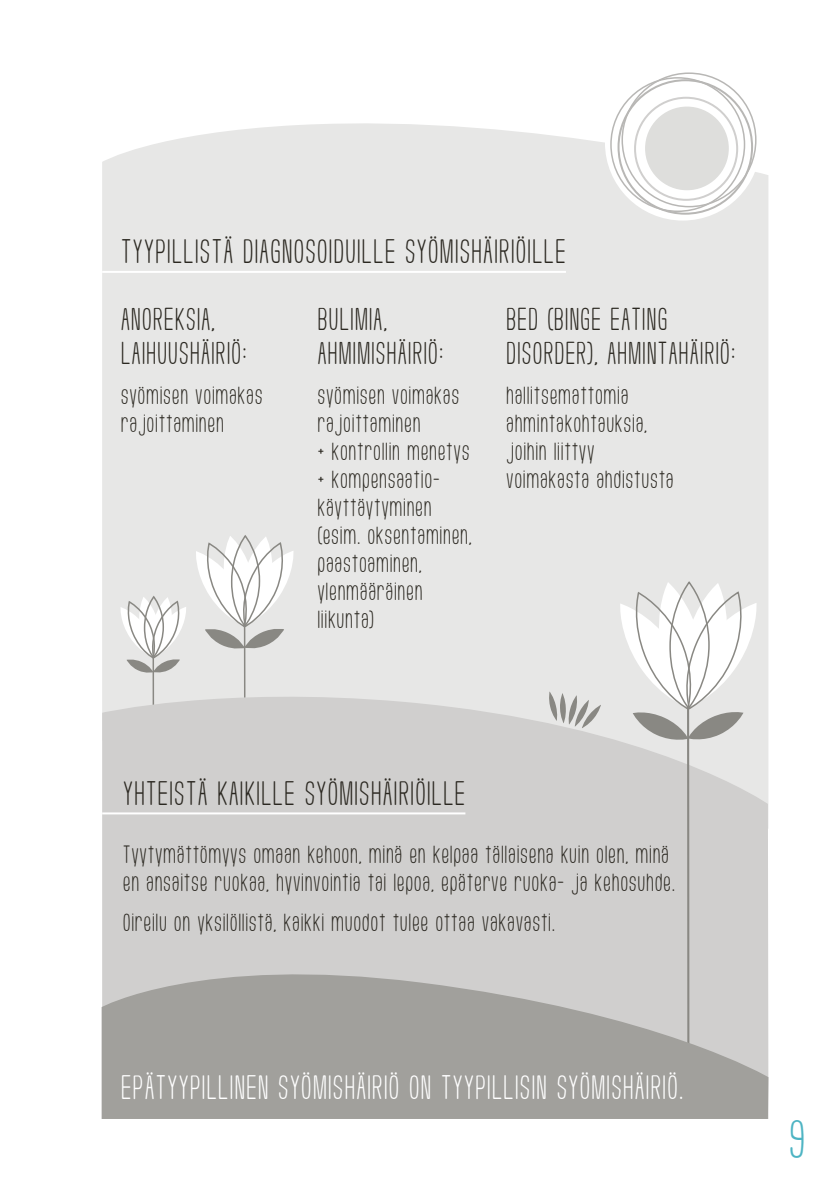
<style>
.page{position:relative;width:840px;height:1191px;background:#fff}
.page>*{position:absolute;margin:0;border:0;box-sizing:border-box;transform-origin:0 0}
.t1{font:48px "Usuazi Hosomozi";color:#4db4c3}
.t2{font:30px "Usuazi Hosomozi";color:#2b2821}
.t3{font:30px "Usuazi Hosomozi";color:#fff}
.t4{font:28px/34px "Usuazi Hosomozi";color:#2b2821}
.t5{font:22px/28px "Usuazi Hosomozi";color:#2b2821}
</style>
<div class="page">
<div style="left:102px;top:123px;width:666px;height:563px;background:#e7e7e6"></div>
<svg style="left:604px;top:65px;width:156px;height:155px"></svg>
<svg style="left:194px;top:536px;width:101px;height:150px"></svg>
<div style="left:144px;top:596px;width:20px;height:62px;border:2px solid #898883;border-radius:50%"></div>
<svg style="left:119px;top:597px;width:68px;height:89px"></svg>
<svg style="left:102px;top:686px;width:666px;height:268px;background:#d1d0cf"></svg>
<svg style="left:634px;top:98px;width:102px;height:102px"></svg>
<div style="left:633px;top:97px;width:104px;height:104px;border:2px solid #d0cfce;border-radius:50%"></div>
<svg style="left:567px;top:695px;width:33px;height:33px"></svg>
<svg style="left:547px;top:691px;width:11px;height:30px"></svg>
<svg style="left:559px;top:693px;width:7px;height:30px"></svg>
<svg style="left:617px;top:582px;width:141px;height:372px"></svg>
<div style="left:644px;top:107px;width:84px;height:83px;background:#dededc;border-radius:50%"></div>
<hr style="left:102px;top:271px;width:463px;height:2px;background:#fff">
<hr style="left:102px;top:812px;width:363px;height:2px;background:#fff">
<svg style="left:102px;top:954px;width:666px;height:165px;background:#adaca9"></svg>
<h2 class="t2" style="left:120px;top:236px;width:23px">Tyypillist</h2>
<h2 class="t2" style="left:222px;top:236px;width:144px">ä diagnosoiduillE</h2>
<h2 class="t2" style="left:404px;top:236px;width:163px">syömishäiriöille</h2>
<p class="t4" style="left:120px;top:302px;width:128px">Anoreksia, laihuushäiriö:</p>
<p class="t5" style="left:120px;top:382px;width:144px">syömisen voimakas rajoittaminen</p>
<p class="t4" style="left:317px;top:302px;width:32px">Bulimia</p>
<p class="t4" style="left:383px;top:302px;width:6px">,</p>
<p class="t4" style="left:317px;top:336px;width:11px">ahmimish</p>
<p class="t4" style="left:397px;top:336px;width:48px">äiriö:</p>
<p class="t5" style="left:317px;top:382px;width:157px">syömisen voimakas rajoittaminen<br>+ kontrollin menetys + kompensaatio&shy;käyttäytyminen (esim. oksentaminen, paastoaminen, ylenmääräinen liikunta)</p>
<p class="t4" style="left:505px;top:302px;width:231px">BED (binge eating disorder), ahmintahäiriö:</p>
<p class="t5" style="left:505px;top:382px;width:170px">hallitsemattomia ahmintakohtauksia, joihin liittyy voimakasta ahdistusta</p>
<h2 class="t2" style="left:122px;top:778px;width:105px">Yhteistä kaikill</h2>
<h2 class="t2" style="left:283px;top:778px;width:183px">e syömishäiriöille</h2>
<p class="t5" style="left:122px;top:841px;width:554px">Tyytymättömyys omaan kehoon, minä en kelpaa tällaisena kuin olen, minä en ansaitse ruokaa, hyvinvointia tai lepoa, epäterve ruoka- ja kehosuhde.</p>
<p class="t5" style="left:122px;top:909px;width:434px">Oireilu on yksilöllistä, kaikki muodot tulee ottaa vakavasti.</p>
<h2 class="t3" style="left:120px;top:1072px;width:46px">Epätyypilli</h2>
<h2 class="t3" style="left:234px;top:1072px;width:217px">nen syömishäiriö on tyypillisi</h2>
<h2 class="t3" style="left:535px;top:1072px;width:149px">n syömishäiriö.</h2>
<h1 class="t1" style="left:787px;top:1115px;width:19px">9</h1>
</div>
